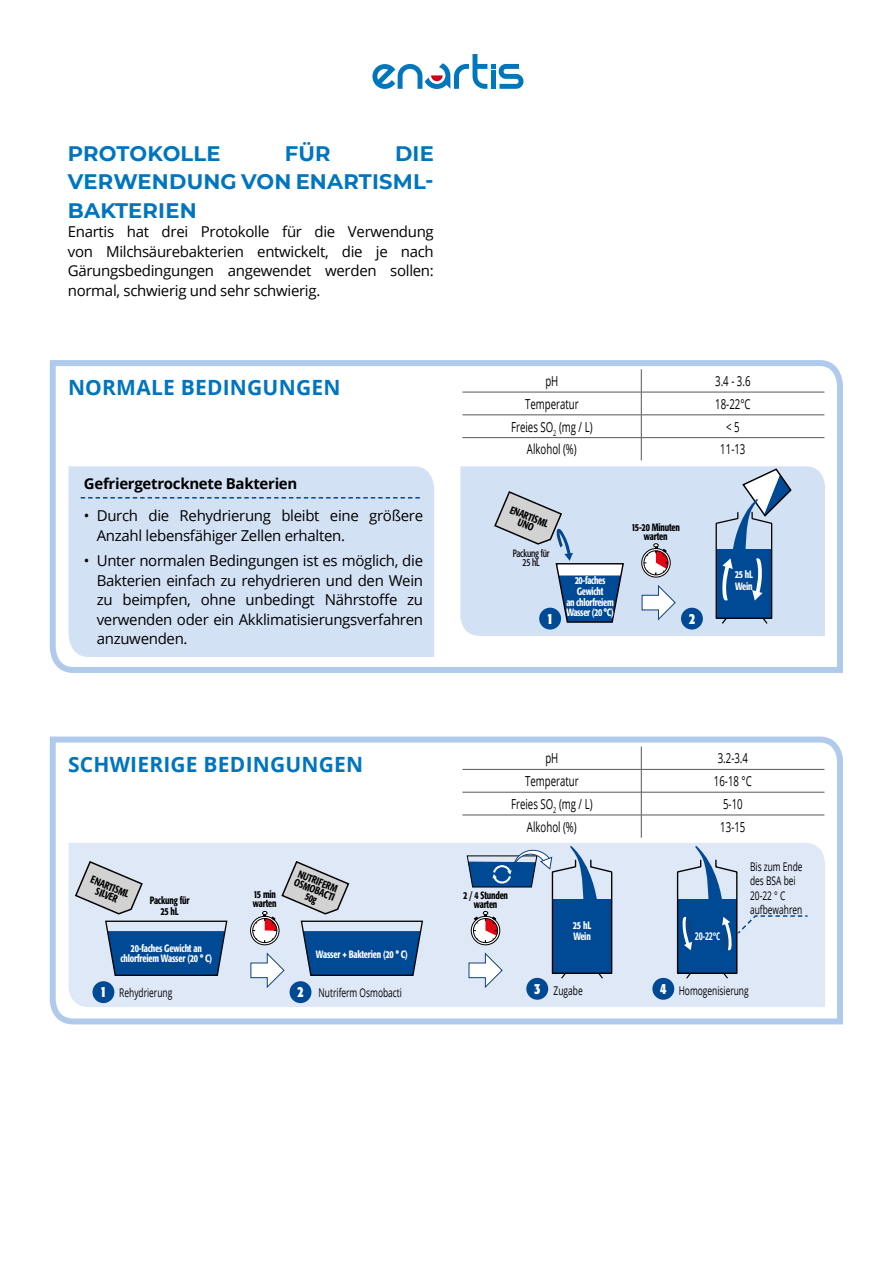
<style>
.page{position:relative;width:893px;height:1263px;background:#fff}
.page>*{position:absolute;margin:0;border:0;box-sizing:border-box;transform-origin:0 0}
.t1{font:700 21px/28.5px "Montserrat";letter-spacing:.01em;color:#0075bf;text-align:justify}
.t2{font:700 21px "Open Sans";letter-spacing:.01em;color:#0075bf}
.t3{font:700 condensed 15.3px "Formata";color:#fff;scale:.85 1}
.t4{font:15px/19.5px "Open Sans";letter-spacing:-.02em;color:#000;text-align:justify}
.t5{font:700 15px "Open Sans";letter-spacing:-.02em;color:#000}
.t6{font:13.8px "Open Sans";color:#000;scale:.7 1}
.t7{font:12px/14.4px "Open Sans";color:#000;scale:.7 1}
.t8{font:500 condensed 10.5px/10.6px "Formata";letter-spacing:-.02em;color:#fff;scale:.85 1}
.t9{font:500 condensed 10.5px/9px "Formata";letter-spacing:-.02em;color:#000;text-align:center;scale:.85 1}
.t10{font:condensed 10.5px/9.3px "Formata";letter-spacing:-.02em;color:#000;text-align:center;scale:.85 1}
.t11{font:700 10.5px "Open Sans Condensed";color:#fff;scale:.85 1}
</style>
<div class="page">
<svg style="left:49px;top:736px;width:794px;height:289px"></svg>
<hr style="left:462px;top:769px;width:179px;height:1px;background:#575756">
<hr style="left:641px;top:769px;width:183px;height:1px;background:#575756">
<hr style="left:462px;top:815px;width:179px;height:1px;background:#575756">
<hr style="left:641px;top:815px;width:183px;height:1px;background:#575756">
<svg style="left:641px;top:747px;width:1px;height:91px"></svg>
<hr style="left:462px;top:792px;width:179px;height:1px;background:#575756">
<hr style="left:641px;top:792px;width:183px;height:1px;background:#575756">
<div style="left:69px;top:843px;width:756px;height:164px;background:#dfe8f7"></div>
<div style="left:526px;top:978px;width:22px;height:22px;background:#004994;border-radius:50%"></div>
<div style="left:652px;top:978px;width:22px;height:22px;background:#004994;border-radius:50%"></div>
<svg style="left:74px;top:860px;width:154px;height:117px;background:#9ab2cf"></svg>
<div style="left:92px;top:981px;width:22px;height:22px;background:#004994;border-radius:50%"></div>
<div style="left:290px;top:981px;width:21px;height:22px;background:#004994;border-radius:50%"></div>
<svg style="left:250px;top:860px;width:174px;height:129px;background:#a5b9d3"></svg>
<svg style="left:466px;top:845px;width:147px;height:144px;background:#93adcd"></svg>
<svg style="left:49px;top:360px;width:794px;height:313px"></svg>
<div style="left:69px;top:466px;width:365px;height:191px;background:#d3e1f4"></div>
<div style="left:460px;top:466px;width:365px;height:170px;background:#d3e1f4"></div>
<hr style="left:462px;top:392px;width:179px;height:1px;background:#575756">
<hr style="left:641px;top:392px;width:183px;height:1px;background:#575756">
<hr style="left:462px;top:437px;width:179px;height:1px;background:#575756">
<hr style="left:641px;top:437px;width:183px;height:1px;background:#575756">
<svg style="left:641px;top:369px;width:1px;height:91px"></svg>
<hr style="left:462px;top:415px;width:179px;height:1px;background:#575756">
<hr style="left:641px;top:415px;width:183px;height:1px;background:#575756">
<svg style="left:81px;top:497px;width:339px;height:1px"></svg>
<svg style="left:715px;top:467px;width:78px;height:158px;background:#87a7ca"></svg>
<svg style="left:493px;top:490px;width:132px;height:133px;background:#aec2da"></svg>
<svg style="left:641px;top:584px;width:35px;height:37px"></svg>
<svg style="left:642px;top:549px;width:28px;height:28px"></svg>
<div style="left:641px;top:548px;width:30px;height:29px;border:1px solid #000;border-radius:50%"></div>
<div style="left:643px;top:550px;width:25px;height:25px;border:1px solid #000;border-radius:50%"></div>
<svg style="left:644px;top:543px;width:24px;height:32px"></svg>
<div style="left:539px;top:608px;width:22px;height:21px;background:#004994;border-radius:50%"></div>
<div style="left:681px;top:608px;width:22px;height:21px;background:#004994;border-radius:50%"></div>
<svg style="left:676px;top:845px;width:133px;height:134px;background:#a1bad7"></svg>
<svg style="left:372px;top:54px;width:151px;height:35px"></svg>
<h1 class="t1" style="left:68px;top:138px;width:154px">PROTOKOLLE</h1>
<h1 class="t1" style="left:285px;top:138px;width:47px">FÜR</h1>
<h1 class="t1" style="left:68px;top:138px;width:367px;text-indent:327px">DIE VERWENDUNG VON ENARTISML-BAKTERIEN</h1>
<p class="t4" style="left:68px;top:222px;width:368px">Enartis hat drei Protokolle für die Verwendung von Milchsäurebakterien entwickelt, die je nach Gärungsbedingungen angewendet werden sollen: normal, schwierig und sehr schwierig.</p>
<h1 class="t2" style="left:68px;top:373px;width:274px">NORMALE BEDINGUNGEN</h1>
<p class="t6" style="left:545px;top:371px;width:20px">pH</p>
<p class="t6" style="left:715px;top:371px;width:52px">3.4 - 3.6</p>
<p class="t6" style="left:525px;top:394px;width:78px">Temperatur</p>
<p class="t6" style="left:715px;top:394px;width:52px">18-22°C</p>
<p class="t6" style="left:511px;top:417px;width:118px">Freies SO<sub>2</sub> (mg / L)</p>
<p class="t6" style="left:726px;top:417px;width:21px">&lt; 5</p>
<p class="t6" style="left:527px;top:440px;width:73px">Alkohol (%)</p>
<p class="t6" style="left:720px;top:440px;width:37px">11-13</p>
<p class="t5" style="left:84px;top:473px;width:215px">Gefriergetrocknete Bakterien</p>
<p class="t4" style="left:97px;top:505px;width:328px;text-indent:-13px">• Durch die Rehydrierung bleibt eine größere<br>Anzahl lebensfähiger Zellen erhalten.</p>
<p class="t4" style="left:97px;top:551px;width:328px;text-indent:-13px">• Unter normalen Bedingungen ist es möglich, die Bakterien einfach zu rehydrieren und den Wein zu beimpfen, ohne unbedingt Nährstoffe zu verwenden oder ein Akklimatisierungsverfahren anzuwenden.</p>
<p class="t10" style="left:513px;top:548px;width:45px">Packung für<br>25 hL</p>
<p class="t9" style="left:512px;top:505px;width:49px;rotate:22deg">ENARTISML<br>UNO</p>
<p class="t9" style="left:631px;top:522px;width:59px">15-20 Minuten warten</p>
<p class="t8" style="left:735px;top:568px;width:23px;line-height:12.1px">25 hL<br>Wein</p>
<p class="t8" style="left:566px;top:575px;width:57px;text-align:center">20-faches<br>Gewicht<br>an chlorfreiem<br>Wasser (20 °C)</p>
<p class="t3" style="left:547px;top:609px;width:9px">1</p>
<p class="t3" style="left:689px;top:609px;width:9px">2</p>
<h1 class="t2" style="left:68px;top:749px;width:297px">SCHWIERIGE BEDINGUNGEN</h1>
<p class="t6" style="left:545px;top:749px;width:20px">pH</p>
<p class="t6" style="left:718px;top:749px;width:45px">3.2-3.4</p>
<p class="t6" style="left:525px;top:772px;width:78px">Temperatur</p>
<p class="t6" style="left:714px;top:772px;width:56px">16-18 °C</p>
<p class="t6" style="left:511px;top:794px;width:118px">Freies SO<sub>2</sub> (mg / L)</p>
<p class="t6" style="left:723px;top:794px;width:30px">5-10</p>
<p class="t6" style="left:527px;top:817px;width:73px">Alkohol (%)</p>
<p class="t6" style="left:720px;top:817px;width:37px">13-15</p>
<p class="t9" style="left:93px;top:875px;width:49px;rotate:22deg">ENARTISML<br>SILVER</p>
<p class="t9" style="left:300px;top:869px;width:52px;rotate:22deg">NUTRIFERM<br>OSMOBACTI<br>50g</p>
<p class="t9" style="left:253px;top:889px;width:29px;text-align:left">15 min warten</p>
<p class="t9" style="left:463px;top:890px;width:54px">2 / 4 Stunden warten</p>
<p class="t9" style="left:150px;top:895px;width:48px;line-height:10.5px">Packung für<br>25 hL</p>
<p class="t8" style="left:120px;top:942px;width:109px;text-align:center">20-faches Gewicht an chlorfreiem Wasser (20 ° C)</p>
<p class="t8" style="left:316px;top:949px;width:110px">Wasser + Bakterien (20 ° C)</p>
<p class="t8" style="left:573px;top:920px;width:23px">25 hL<br>Wein</p>
<p class="t11" style="left:695px;top:928px;width:31px">20-22°C</p>
<p class="t7" style="left:750px;top:859px;width:77px">Bis zum Ende des BSA bei<br>20-22 ° C aufbewahren</p>
<p class="t3" style="left:534px;top:979px;width:9px">3</p>
<p class="t3" style="left:660px;top:979px;width:9px">4</p>
<p class="t7" style="left:119px;top:985px;width:77px">Rehydrierung</p>
<p class="t7" style="left:319px;top:985px;width:121px">Nutriferm Osmobacti</p>
<p class="t7" style="left:554px;top:983px;width:43px">Zugabe</p>
<p class="t7" style="left:679px;top:983px;width:101px">Homogenisierung</p>
<p class="t3" style="left:100px;top:982px;width:9px">1</p>
<p class="t3" style="left:297px;top:982px;width:9px">2</p>
</div>
